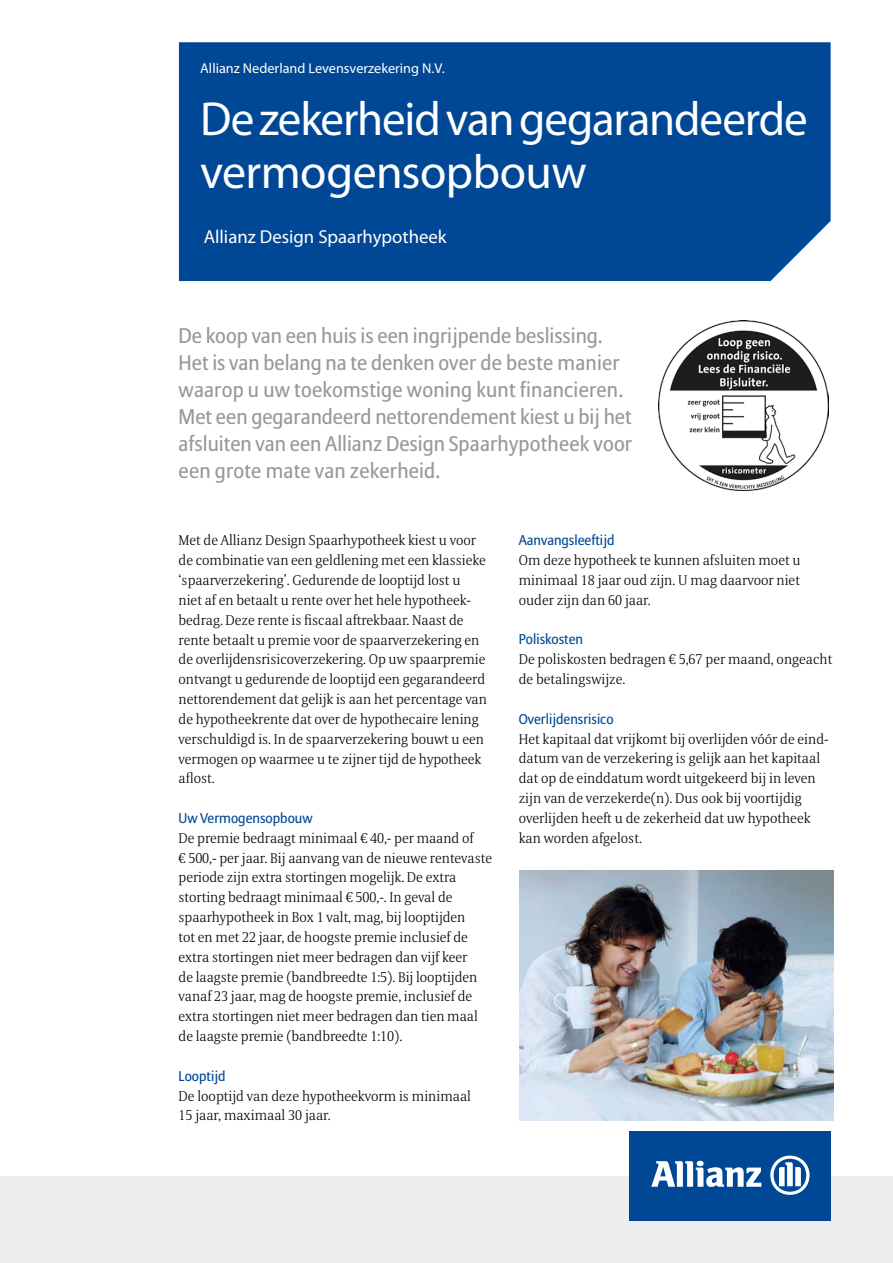
<style>
.page{position:relative;width:893px;height:1263px;background:#fff}
.page>*{position:absolute;margin:0;border:0;box-sizing:border-box;transform-origin:0 0}
.t1{font:48px/52.5px "Myriad Pro";letter-spacing:-.025em;color:#fff}
.t2{font:21px/27px "Allianz Sans";color:#98989c}
.t3{font:18.75px "Myriad Pro";color:#fff}
.t4{font:14.25px "Myriad Pro";color:#fff}
.t5{font:300 14.1px/19.8px "Allianz Serif";letter-spacing:-.005em;color:#000}
.t6{font:14.1px "Allianz Sans";color:#004895}
</style>
<div class="page">
<img style="left:659px;top:321px;width:170px;height:170px">
<div style="left:179px;top:42px;width:652px;height:239px;background:#004895"></div>
<div style="left:0;top:1176px;width:893px;height:87px;background:#edeeef"></div>
<div style="left:629px;top:1131px;width:202px;height:90px;background:#004895"></div>
<svg style="left:651px;top:1161px;width:110px;height:26px"></svg>
<svg style="left:770px;top:1155px;width:39px;height:40px"></svg>
<img style="left:519px;top:870px;width:314px;height:250px">
<p class="t4" style="left:200px;top:60px;width:246px">Allianz Nederland Levensverzekering N.V.</p>
<h1 class="t1" style="left:200px;top:92px;width:609px">De zekerheid van gegarandeerde vermogensopbouw</h1>
<h3 class="t3" style="left:204px;top:225px;width:244px">Allianz Design Spaarhypotheek</h3>
<p class="t2" style="left:179px;top:324px;width:455px">De koop van een huis is een ingrijpende beslissing.<br>Het is van belang na te denken over de beste manier waarop u uw toekomstige woning kunt financieren.<br>Met een gegarandeerd nettorendement kiest u bij het afsluiten van een Allianz Design Spaarhypotheek voor een grote mate van zekerheid.</p>
<p class="t5" style="left:179px;top:531px;width:310px">Met de Allianz Design Spaarhypotheek kiest u voor de combinatie van een geldlening met een klassieke ‘spaarverzekering’. Gedurende de looptijd lost u niet af en betaalt u rente over het hele hypotheek&shy;bedrag. Deze rente is fiscaal aftrekbaar. Naast de rente betaalt u premie voor de spaarverzekering en de overlijdensrisicoverzekering. Op uw spaarpremie ontvangt u gedurende de looptijd een gegarandeerd nettorendement dat gelijk is aan het percentage van de hypotheekrente dat over de hypothecaire lening verschuldigd is. In de spaarverzekering bouwt u een vermogen op waarmee u te zijner tijd de hypotheek aflost.</p>
<p class="t6" style="left:179px;top:810px;width:136px">Uw Vermogensopbouw</p>
<p class="t5" style="left:179px;top:829px;width:315px">De premie bedraagt minimaal € 40,- per maand of<br>€ 500,- per jaar. Bij aanvang van de nieuwe rentevaste periode zijn extra stortingen mogelijk. De extra storting bedraagt minimaal € 500,-. In geval de spaarhypotheek in Box 1 valt, mag, bij looptijden<br>tot en met 22 jaar, de hoogste premie inclusief de extra stortingen niet meer bedragen dan vijf keer<br>de laagste premie (bandbreedte 1:5). Bij looptijden vanaf 23 jaar, mag de hoogste premie, inclusief de extra stortingen niet meer bedragen dan tien maal de laagste premie (bandbreedte 1:10).</p>
<p class="t6" style="left:179px;top:1067px;width:48px">Looptijd</p>
<p class="t5" style="left:179px;top:1086px;width:294px">De looptijd van deze hypotheekvorm is minimaal<br>15 jaar, maximaal 30 jaar.</p>
<p class="t6" style="left:519px;top:532px;width:97px">Aanvangsleeftijd</p>
<p class="t5" style="left:519px;top:551px;width:283px;text-align:justify">Om deze hypotheek te kunnen afsluiten moet u minimaal 18 jaar oud zijn. U mag daarvoor niet ouder zijn dan 60 jaar.</p>
<p class="t6" style="left:519px;top:631px;width:66px">Poliskosten</p>
<p class="t5" style="left:519px;top:650px;width:315px">De poliskosten bedragen € 5,67 per maand, ongeacht de betalingswijze.</p>
<p class="t6" style="left:519px;top:710px;width:96px">Overlijdensrisico</p>
<p class="t5" style="left:519px;top:729px;width:311px">Het kapitaal dat vrijkomt bij overlijden vóór de eind&shy;datum van de verzekering is gelijk aan het kapitaal dat op de einddatum wordt uitgekeerd bij in leven zijn van de verzekerde(n). Dus ook bij voortijdig overlijden heeft u de zekerheid dat uw hypotheek kan worden afgelost.</p>
</div>
